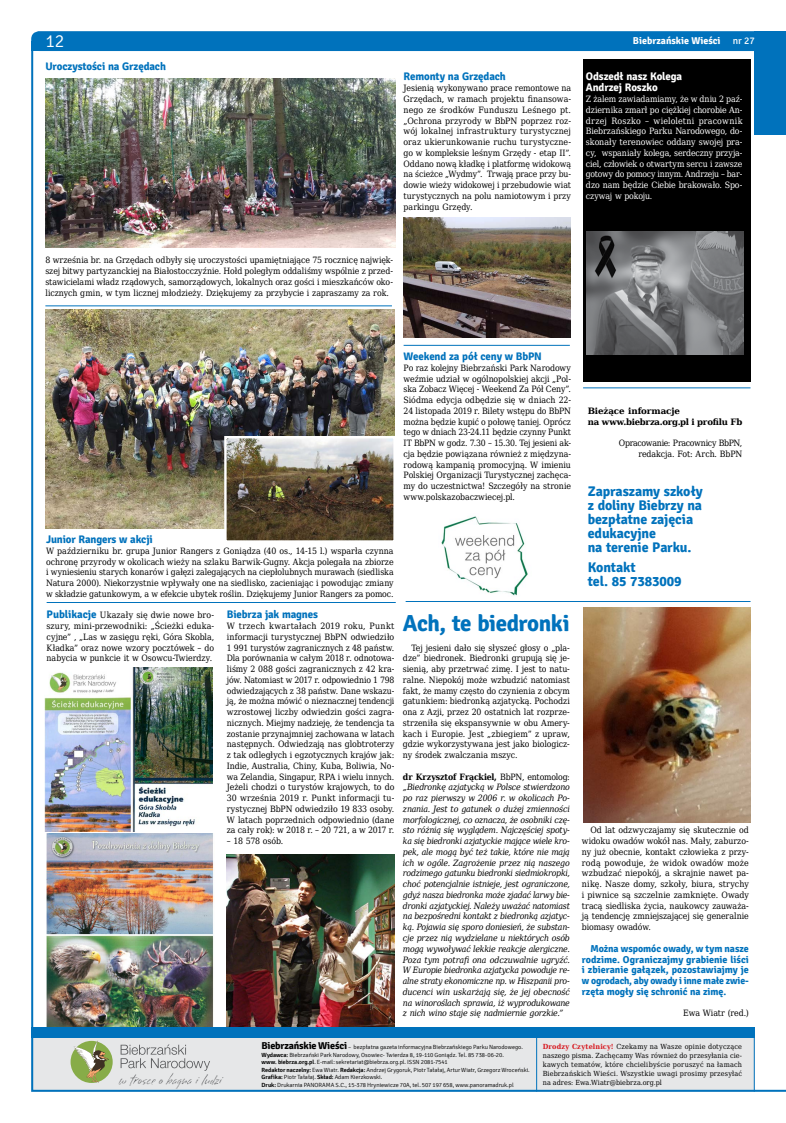
<style>
.page{position:relative;width:786px;height:1123px;background:#fff}
.page>*{position:absolute;margin:0;border:0;box-sizing:border-box;transform-origin:0 0}
.t1{font:700 23px "Signika";letter-spacing:-.02em;color:#0072bc}
.t2{font:300 18px "Signika";color:#fff}
.t3{font:700 14px/14px "Signika";letter-spacing:-.01em;color:#0072bc}
.t4{font:700 11px "Signika";letter-spacing:-.015em;color:#0072bc}
.t5{font:700 11px/10.7px "Signika";letter-spacing:-.015em;color:#fff}
.t6{font:700 10px/10.8px "Signika";letter-spacing:-.015em;color:#0072bc;text-align:justify}
.t7{font:700 10px "Signika";color:#fff}
.t8{font:8.7px/10.8px "DejaVu Serif Condensed";letter-spacing:-.005em;color:#000;text-align:justify}
.t9{font:italic 8.7px/10.8px "DejaVu Serif Condensed";letter-spacing:-.025em;color:#000;text-align:justify}
.t10{font:8.7px/10.8px "DejaVu Serif Condensed";letter-spacing:-.015em;color:#fff;text-align:justify}
.t11{font:700 8.7px/10.8px "DejaVu Serif";letter-spacing:-.02em;color:#000}
.t12{font:8.7px "DejaVu Serif Condensed";letter-spacing:-.025em;color:#000}
.t13{font:7px/9px "DejaVu Serif Condensed";letter-spacing:.015em;color:#000;text-align:justify}
.t14{font:300 6px/7.5px "Signika";letter-spacing:-.01em;color:#000}
.s1{font-weight:400}
.s2{font-family:"Signika";font-weight:700;font-size:11px;color:#0072bc}
.s3{font-weight:700;font-style:normal}
.s4{font-style:normal}
.s5{font-weight:700;font-size:10px}
.s6{font-weight:600}
.s7{font-weight:700;color:#d71920}
</style>
<div class="page">
<img style="left:31px;top:46px;width:754px;height:1046px">
<div style="left:31px;top:1027px;width:723px;height:10px;background:#0072bc"></div>
<hr style="left:536px;top:1037px;width:1px;height:54px;background:#0072bc">
<hr style="left:753px;top:1037px;width:1px;height:54px;background:#0072bc">
<div style="left:31px;top:31px;width:754px;height:20px;background:#0072bc;border-radius:8px"></div>
<div style="left:31px;top:41px;width:9px;height:10px;background:#0072bc"></div>
<svg style="left:120px;top:1044px;width:90px;height:26px;background:#cecfd0"></svg>
<svg style="left:70px;top:1040px;width:43px;height:43px"></svg>
<svg style="left:74px;top:1040px;width:35px;height:42px"></svg>
<img style="left:117px;top:1071px;width:107px;height:18px">
<img style="left:583px;top:607px;width:167px;height:215px">
<h2 class="t2" style="left:45px;top:31px;width:21px">12</h2>
<p class="t7" style="left:632px;top:35px;width:123px">Biebrzańskie Wieści <span class="s1">nr 27</span></p>
<p class="t4" style="left:45px;top:59px;width:122px">Uroczystości na Grzędach</p>
<p class="t4" style="left:403px;top:70px;width:104px">Remonty na Grzędach</p>
<p class="t8" style="left:403px;top:82px;width:169px">Jesienią wykonywano prace remontowe na Grzędach, w ramach projektu finansowa&shy;nego ze środków Funduszu Leśnego pt. „Ochrona przyrody w BbPN poprzez roz&shy;wój lokalnej infrastruktury turystycznej oraz ukierunkowanie ruchu turystyczne&shy;go w kompleksie leśnym Grzędy - etap II”.<br>Oddano nową kładkę i platformę widokową na ścieżce „Wydmy”. Trwają prace przy bu&shy;dowie wieży widokowej i przebudowie wiat turystycznych na polu namiotowym i przy parkingu Grzędy.</p>
<p class="t5" style="left:585px;top:72px;width:98px">Odszedł nasz Kolega<br>Andrzej Roszko</p>
<p class="t10" style="left:585px;top:93px;width:158px">Z żalem zawiadamiamy, że w dniu 2 paź&shy;dziernika zmarł po ciężkiej chorobie An&shy;drzej Roszko – wieloletni pracownik Biebrzańskiego Parku Narodowego, do&shy;skonały terenowiec oddany swojej pra&shy;cy, wspaniały kolega, serdeczny przyja&shy;ciel, człowiek o otwartym sercu i zawsze gotowy do pomocy innym. Andrzeju – bar&shy;dzo nam będzie Ciebie brakowało. Spo&shy;czywaj w pokoju.</p>
<p class="t8" style="left:45px;top:255px;width:349px">8 września br. na Grzędach odbyły się uroczystości upamiętniające 75 rocznicę najwięk&shy;szej bitwy partyzanckiej na Białostocczyźnie. Hołd poległym oddaliśmy wspólnie z przed&shy;stawicielami władz rządowych, samorządowych, lokalnych oraz gości i mieszkańców oko&shy;licznych gmin, w tym licznej młodzieży. Dziękujemy za przybycie i zapraszamy za rok.</p>
<p class="t4" style="left:403px;top:350px;width:140px">Weekend za pół ceny w BbPN</p>
<p class="t8" style="left:403px;top:362px;width:169px">Po raz kolejny Biebrzański Park Narodowy weźmie udział w ogólnopolskiej akcji „Pol&shy;ska Zobacz Więcej - Weekend Za Pół Ceny”.<br>Siódma edycja odbędzie się w dniach 22- 24 listopada 2019 r. Bilety wstępu do BbPN można będzie kupić o połowę taniej. Oprócz tego w dniach 23-24.11 będzie czynny Punkt IT BbPN w godz. 7.30 – 15.30. Tej jesieni ak&shy;cja będzie powiązana również z międzyna&shy;rodową kampanią promocyjną. W imieniu Polskiej Organizacji Turystycznej zachęca&shy;my do uczestnictwa! Szczegóły na stronie www.polskazobaczwiecej.pl.</p>
<p class="t4" style="left:46px;top:532px;width:108px">Junior Rangers w akcji</p>
<p class="t8" style="left:46px;top:545px;width:349px">W październiku br. grupa Junior Rangers z Goniądza (40 os., 14-15 l.) wsparła czynna ochronę przyrody w okolicach wieży na szlaku Barwik-Gugny. Akcja polegała na zbiorze i wyniesieniu starych konarów i gałęzi zalegających na ciepłolubnych murawach (siedliska Natura 2000). Niekorzystnie wpływały one na siedlisko, zacieniając i powodując zmiany w składzie gatunkowym, a w efekcie ubytek roślin. Dziękujemy Junior Rangers za pomoc.</p>
<p class="t8" style="left:47px;top:609px;width:169px"><span class="s2">Publikacje</span> Ukazały się dwie nowe bro&shy;szury, mini-przewodniki: „Ścieżki eduka&shy;cyjne” , „Las w zasięgu ręki, Góra Skobla, Kładka” oraz nowe wzory pocztówek – do nabycia w punkcie it w Osowcu-Twierdzy.</p>
<p class="t4" style="left:227px;top:608px;width:93px">Biebrza jak magnes</p>
<p class="t8" style="left:227px;top:620px;width:169px">W trzech kwartałach 2019 roku, Punkt informacji turystycznej BbPN odwiedziło 1 991 turystów zagranicznych z 48 państw.<br>Dla porównania w całym 2018 r. odnotowa&shy;liśmy 2 088 gości zagranicznych z 42 kra&shy;jów. Natomiast w 2017 r. odpowiednio 1 798 odwiedzających z 38 państw. Dane wskazu&shy;ją, że można mówić o nieznacznej tendencji wzrostowej liczby odwiedzin gości zagra&shy;nicznych. Miejmy nadzieję, że tendencja ta zostanie przynajmniej zachowana w latach następnych. Odwiedzają nas globtroterzy z tak odległych i egzotycznych krajów jak:<br>Indie, Australia, Chiny, Kuba, Boliwia, No&shy;wa Zelandia, Singapur, RPA i wielu innych.<br>Jeżeli chodzi o turystów krajowych, to do 30 września 2019 r. Punkt informacji tu&shy;rystycznej BbPN odwiedziło 19 833 osoby.<br>W latach poprzednich odpowiednio (dane za cały rok): w 2018 r. – 20 721, a w 2017 r.</p>
<p class="t12" style="left:227px;top:834px;width:58px">– 18 578 osób.</p>
<h1 class="t1" style="left:403px;top:609px;width:168px">Ach, te biedronki…</h1>
<p class="t8" style="left:403px;top:642px;width:168px;text-indent:9px">Tej jesieni dało się słyszeć głosy o „pla&shy;dze” biedronek. Biedronki grupują się je&shy;sienią, aby przetrwać zimę. I jest to natu&shy;ralne. Niepokój może wzbudzić natomiast fakt, że mamy często do czynienia z obcym gatunkiem: biedronką azjatycką. Pochodzi ona z Azji, przez 20 ostatnich lat rozprze&shy;strzeniła się ekspansywnie w obu Amery&shy;kach i Europie. Jest „zbiegiem” z upraw, gdzie wykorzystywana jest jako biologicz&shy;ny środek zwalczania mszyc.</p>
<p class="t9" style="left:403px;top:771px;width:168px"><span class="s3">dr Krzysztof Frąckiel,</span> <span class="s4">BbPN, entomolog: </span>„Biedronkę azjatycką w Polsce stwierdzono po raz pierwszy w 2006 r. w okolicach Po&shy;znania. Jest to gatunek o dużej zmienności morfologicznej, co oznacza, że osobniki czę&shy;sto różnią się wyglądem. Najczęściej spoty&shy;ka się biedronki azjatyckie mające wiele kro&shy;pek, ale mogą być też takie, które nie mają ich w ogóle. Zagrożenie przez nią naszego rodzimego gatunku biedronki siedmiokropki, choć potencjalnie istnieje, jest ograniczone, gdyż nasza biedronka może zjadać larwy bie&shy;dronki azjatyckiej. Należy uważać natomiast na bezpośredni kontakt z biedronką azjatyc&shy;ką. Pojawia się sporo doniesień, że substan&shy;cje przez nią wydzielane u niektórych osób mogą wywoływać lekkie reakcje alergiczne.<br>Poza tym potrafi ona odczuwalnie ugryźć.<br>W Europie biedronka azjatycka powoduje re&shy;alne straty ekonomiczne np. w Hiszpanii pro&shy;ducenci win uskarżają się, że jej obecność na winoroślach sprawia, iż wyprodukowane z nich wino staje się nadmiernie gorzkie.”</p>
<p class="t11" style="left:587px;top:405px;width:156px">Bieżące informacje<br>na www.biebrza.org.pl i profilu Fb</p>
<p class="t8" style="left:618px;top:437px;width:125px;text-align:right">Opracowanie: Pracownicy BbPN, redakcja. Fot: Arch. BbPN</p>
<h3 class="t3" style="left:587px;top:485px;width:117px">Zapraszamy szkoły z doliny Biebrzy na bezpłatne zajęcia edukacyjne<br>na terenie Parku.</h3>
<h3 class="t3" style="left:587px;top:560px;width:95px">Kontakt<br>tel. 85 7383009</h3>
<p class="t8" style="left:581px;top:824px;width:168px;text-indent:9px">Od lat odzwyczajamy się skutecznie od widoku owadów wokół nas. Mały, zaburzo&shy;ny już obecnie, kontakt człowieka z przy&shy;rodą powoduje, że widok owadów może wzbudzać niepokój, a skrajnie nawet pa&shy;nikę. Nasze domy, szkoły, biura, strychy i piwnice są szczelnie zamknięte. Owady tracą siedliska życia, naukowcy zauważa&shy;ją tendencję zmniejszającej się generalnie biomasy owadów.</p>
<p class="t6" style="left:581px;top:943px;width:168px;text-indent:9px">Można wspomóc owady, w tym nasze rodzime. Ograniczajmy grabienie liści i zbieranie gałązek, pozostawiajmy je w ogrodach, aby owady i inne małe zwie&shy;rzęta mogły się schronić na zimę.</p>
<p class="t8" style="left:683px;top:1007px;width:67px">Ewa Wiatr (red.)</p>
<p class="t14" style="left:261px;top:1043px;width:269px"><span class="s5">Biebrzańskie Wieści</span> – bezpłatna gazeta informacyjna Biebrzańskiego Parku Narodowego.<br><span class="s6">Wydawca:</span> Biebrzański Park Narodowy, Osowiec- Twierdza 8, 19-110 Goniądz. Tel. 85 738-06-20.<br><span class="s6">www. biebrza.org.pl</span>. E-mail: sekretariat@biebrza.org.pl. ISSN 2081-7541<br><span class="s6">Redaktor naczelny:</span> Ewa Wiatr. <span class="s6">Redakcja:</span> Andrzej Grygoruk, Piotr Tałałaj, Artur Wiatr, Grzegorz Wroceński.<br><span class="s6">Grafika:</span> Piotr Tałałaj. <span class="s6">Skład:</span> Adam Kierzkowski.<br><span class="s6">Druk:</span> Drukarnia PANORAMA S.C., 15-378 Hryniewicze 70A, tel. 507 197 658, www.panoramadruk.pl</p>
<p class="t13" style="left:542px;top:1041px;width:200px"><span class="s7">Drodzy Czytelnicy!</span> Czekamy na Wasze opinie dotyczące naszego pisma. Zachęcamy Was również do przesyłania cie&shy;kawych tematów, które chcielibyście poruszyć na łamach Biebrzańskich Wieści. Wszystkie uwagi prosimy przesyłać na adres: Ewa.Wiatr@biebrza.org.pl</p>
</div>
